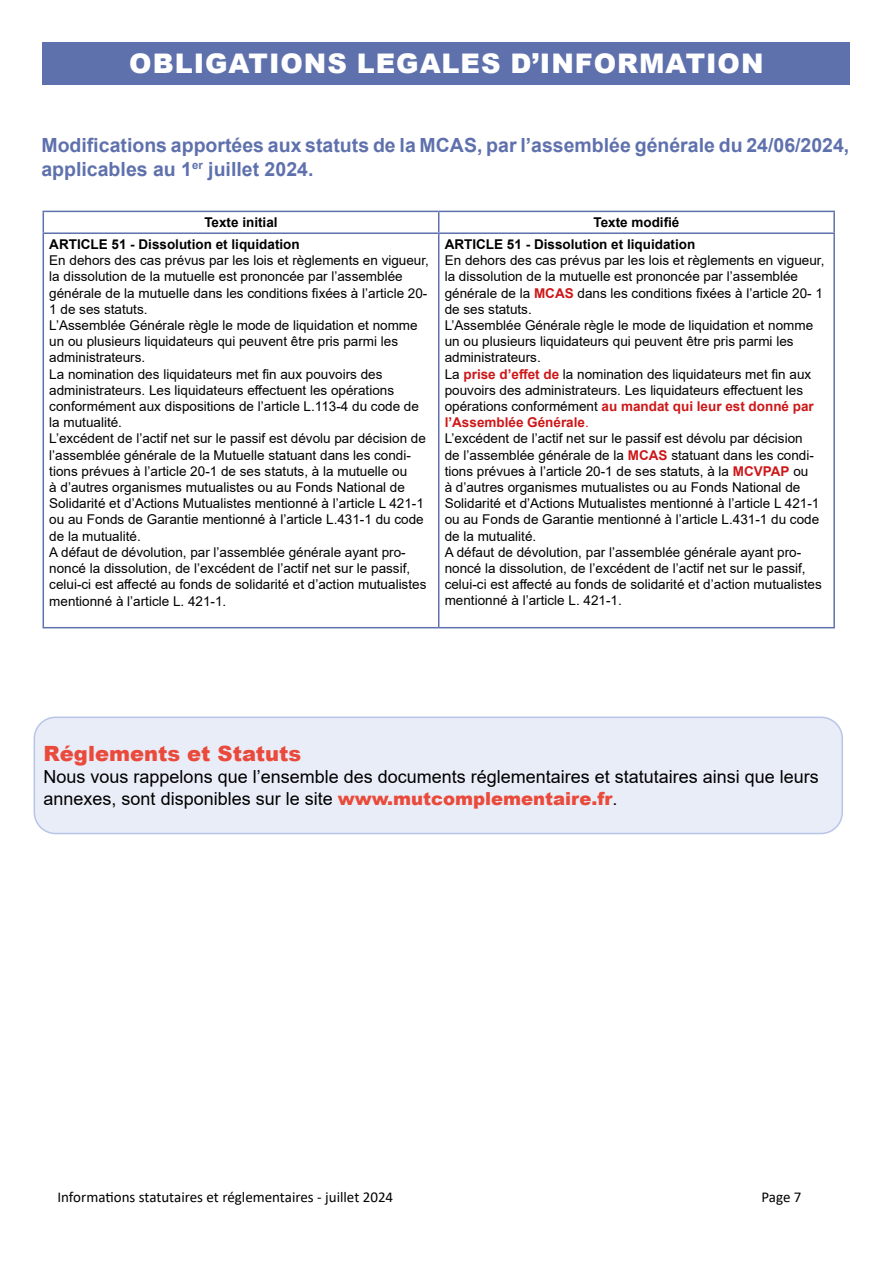
<style>
.page{position:relative;width:893px;height:1263px;background:#fff}
.page>*{position:absolute;margin:0;border:0;box-sizing:border-box;transform-origin:0 0}
.t1{font:900 27px "Arial";letter-spacing:.035em;color:#fff}
.t2{font:900 21px "Arial";color:#e94a3b}
.t3{font:700 19.5px/23.4px "Arial";color:#5f71ad}
.t4{font:18px/21.6px "Arial";color:#000}
.t5{font:15px "Calibri";color:#000}
.t6{font:13.5px/16.2px "Arial";color:#000}
.t7{font:700 13.5px "Arial";color:#000}
.s1{font-weight:700;color:#cd1719}
.s2{color:#cd1719}
.s3{font-weight:900;color:#e94a3b}
</style>
<div class="page">
<hr style="left:43px;top:211px;width:396px;height:1px;background:#5f71ad">
<svg style="left:43px;top:212px;width:1px;height:20px"></svg>
<hr style="left:439px;top:211px;width:396px;height:1px;background:#5f71ad">
<svg style="left:438px;top:212px;width:1px;height:20px"></svg>
<hr style="left:833px;top:212px;width:2px;height:20px;background:#5f71ad">
<hr style="left:43px;top:232px;width:396px;height:2px;background:#5f71ad">
<hr style="left:43px;top:234px;width:1px;height:393px;background:#5f71ad">
<hr style="left:439px;top:232px;width:396px;height:2px;background:#5f71ad">
<hr style="left:438px;top:234px;width:1px;height:393px;background:#5f71ad">
<hr style="left:833px;top:234px;width:2px;height:393px;background:#5f71ad">
<hr style="left:43px;top:627px;width:396px;height:1px;background:#5f71ad">
<hr style="left:439px;top:627px;width:396px;height:1px;background:#5f71ad">
<div style="left:43px;top:43px;width:807px;height:42px;background:#5f71ad"></div>
<div style="left:34px;top:717px;width:808px;height:116px;background:#e9edf8;border-radius:21px"></div>
<div style="left:34px;top:716px;width:809px;height:118px;border:2px solid #b8c5e7;border-radius:21px"></div>
<h1 class="t1" style="left:129px;top:54px;width:636px">OBLIGATIONS LEGALES D’INFORMATION</h1>
<h3 class="t3" style="left:41px;top:134px;width:809px">Modifications apportées aux statuts de la MCAS, par l’assemblée générale du 24/06/2024, applicables au 1<sup>er</sup> juillet 2024.</h3>
<p class="t7" style="left:204px;top:217px;width:75px">Texte initial</p>
<p class="t7" style="left:593px;top:213px;width:88px">Texte modifié</p>
<p class="t7" style="left:49px;top:239px;width:252px">ARTICLE 51 - Dissolution et liquidation</p>
<p class="t6" style="left:49px;top:254px;width:381px">En dehors des cas prévus par les lois et règlements en vigueur, la dissolution de la mutuelle est prononcée par l’assemblée générale de la mutuelle dans les conditions fixées à l’article 20- 1 de ses statuts.<br>L’Assemblée Générale règle le mode de liquidation et nomme un ou plusieurs liquidateurs qui peuvent être pris parmi les administrateurs.<br>La nomination des liquidateurs met fin aux pouvoirs des administrateurs. Les liquidateurs effectuent les opérations conformément aux dispositions de l’article L.113-4 du code de la mutualité.<br>L’excédent de l’actif net sur le passif est dévolu par décision de l’assemblée générale de la Mutuelle statuant dans les condi&shy;tions prévues à l’article 20-1 de ses statuts, à la mutuelle ou<br>à d’autres organismes mutualistes ou au Fonds National de Solidarité et d’Actions Mutualistes mentionné à l’article L 421-1 ou au Fonds de Garantie mentionné à l’article L.431-1 du code de la mutualité.<br>A défaut de dévolution, par l’assemblée générale ayant pro&shy;noncé la dissolution, de l’excédent de l’actif net sur le passif, celui-ci est affecté au fonds de solidarité et d’action mutualistes mentionné à l’article L. 421-1.</p>
<p class="t7" style="left:445px;top:239px;width:252px">ARTICLE 51 - Dissolution et liquidation</p>
<p class="t6" style="left:445px;top:254px;width:381px">En dehors des cas prévus par les lois et règlements en vigueur, la dissolution de la mutuelle est prononcée par l’assemblée générale de la <span class="s1">MCAS</span> dans les conditions fixées à l’article 20- 1 de ses statuts.<br>L’Assemblée Générale règle le mode de liquidation et nomme un ou plusieurs liquidateurs qui peuvent être pris parmi les administrateurs.<br>La <span class="s1">prise d’effet de</span> la nomination des liquidateurs met fin aux pouvoirs des administrateurs. Les liquidateurs effectuent les opérations conformément <span class="s1">au mandat qui leur est donné par l’Assemblée Générale</span><span class="s2">.<br></span>L’excédent de l’actif net sur le passif est dévolu par décision<br>de l’assemblée générale de la <span class="s1">MCAS</span> statuant dans les condi&shy;tions prévues à l’article 20-1 de ses statuts, à la <span class="s1">MCVPAP</span> ou<br>à d’autres organismes mutualistes ou au Fonds National de Solidarité et d’Actions Mutualistes mentionné à l’article L 421-1 ou au Fonds de Garantie mentionné à l’article L.431-1 du code de la mutualité.<br>A défaut de dévolution, par l’assemblée générale ayant pro&shy;noncé la dissolution, de l’excédent de l’actif net sur le passif, celui-ci est affecté au fonds de solidarité et d’action mutualistes mentionné à l’article L. 421-1.</p>
<h2 class="t2" style="left:44px;top:746px;width:259px">Réglements et Statuts</h2>
<h3 class="t4" style="left:44px;top:767px;width:777px">Nous vous rappelons que l’ensemble des documents réglementaires et statutaires ainsi que leurs annexes, sont disponibles sur le site <span class="s3">www.mutcomplementaire.fr</span>.</h3>
<p class="t5" style="left:57px;top:1186px;width:337px">Informations statutaires et réglementaires - juillet 2024</p>
<p class="t5" style="left:761px;top:1186px;width:42px">Page 7</p>
</div>
